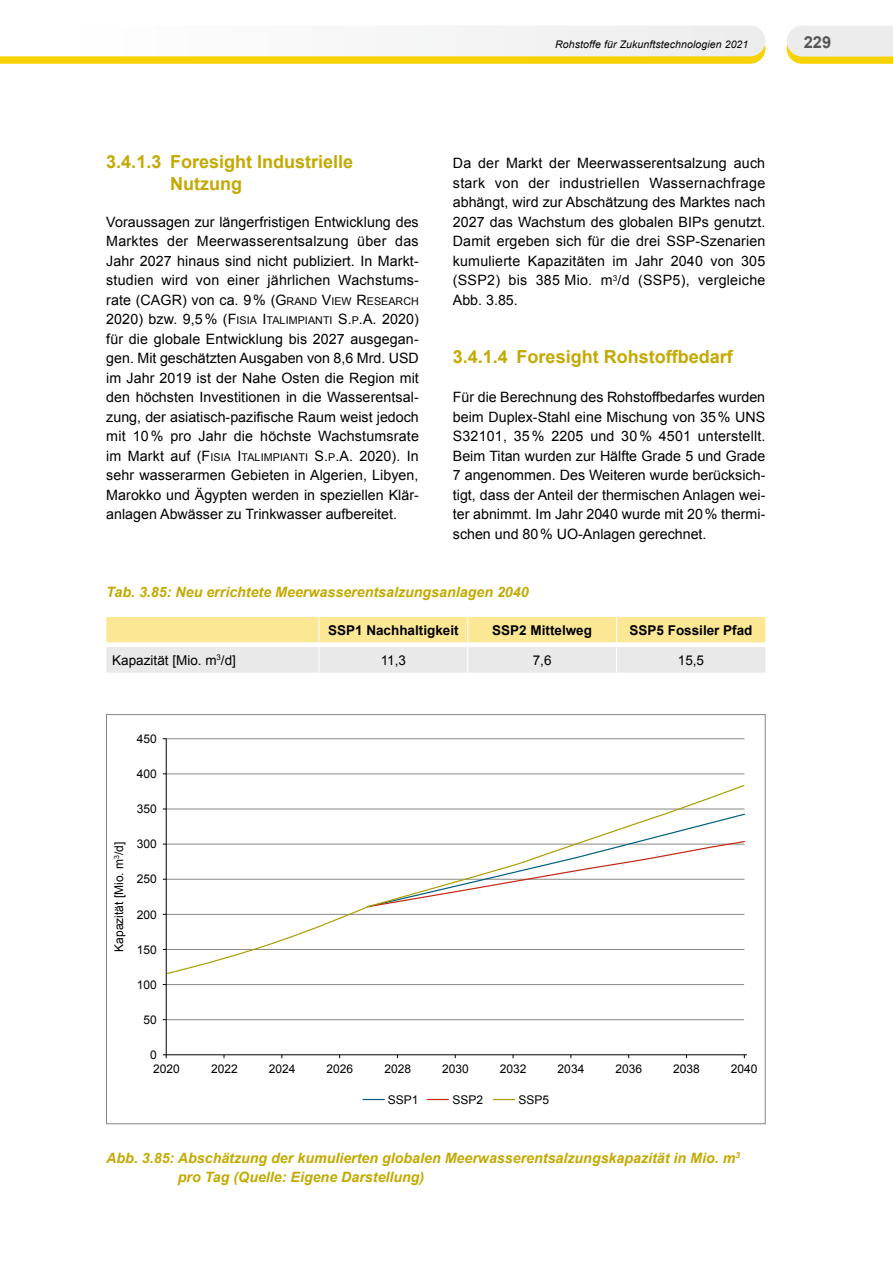
<style>
.page{position:relative;width:893px;height:1263px;background:#fff}
.page>*{position:absolute;margin:0;border:0;box-sizing:border-box;transform-origin:0 0}
.t1{font:700 18px/21.6px "Arial";color:#c4a900}
.t2{font:700 16.5px "Arial";color:#565656}
.Fließtext__N_O_R_M{font:14.25px/19.5px "Arial";color:#000;text-align:justify}
.BU_Abbildungen{font:italic 700 14.25px/19.5px "Arial";color:#c4a900}
.Tabelle_Überschrif{font:italic 700 14.25px "Arial";color:#c4a900}
.Tabelle_bold_mitti{font:700 13.5px "Arial";color:#000}
.Tabelle_links{font:13.5px "Arial";color:#000}
.Tabelle_mittig{font:13.5px "Arial";color:#000}
.t3{font:12px/14.1px "Arial";color:#000}
.t4{font:italic 10.5px "Arial";letter-spacing:.01em;color:#000}
.s1{font-style:inherit}
.s2{font-size:10.65px}
</style>
<div class="page">
<svg style="left:787px;top:26px;width:106px;height:38px;background:#eee7c0"></svg>
<svg style="left:0;top:26px;width:765px;height:38px"></svg>
<svg style="left:166px;top:738px;width:581px;height:317px"></svg>
<svg style="left:363px;top:1099px;width:21px;height:1px"></svg>
<svg style="left:427px;top:1099px;width:21px;height:1px"></svg>
<svg style="left:493px;top:1099px;width:21px;height:1px"></svg>
<svg style="left:166px;top:784px;width:579px;height:191px"></svg>
<svg style="left:106px;top:617px;width:659px;height:56px;background:#f3eac5"></svg>
<p class="t4" style="left:555px;top:37px;width:195px">Rohstoffe für Zukunftstechnologien 2021</p>
<p class="t2" style="left:804px;top:31px;width:29px">229</p>
<p class="t1" style="left:170px;top:152px;width:185px;text-indent:-64px">3.4.1.3 Foresight Industrielle<br>Nutzung</p>
<p class="Fließtext__N_O_R_M" style="left:106px;top:212px;width:314px">Voraussagen zur längerfristigen Entwicklung des Marktes der Meerwasserentsalzung über das Jahr 2027 hinaus sind nicht publiziert. In Markt&shy;studien wird von einer jährlichen Wachstums&shy;rate (CAGR) von ca. 9% (<span class="s1">G</span> <span class="s2">RAND</span> <span class="s1">V</span><span class="s2">IEW</span> <span class="s1">R</span><span class="s2">ESEARCH </span>2020) bzw. 9,5% (<span class="s1">F</span><span class="s2">ISIA</span> <span class="s1">I</span> <span class="s2">TALIMPIANTI</span> <span class="s1">S.</span><span class="s2">P</span><span class="s1">.A.</span> 2020) für die globale Entwicklung bis 2027 ausgegan&shy;gen. Mit geschätzten Ausgaben von 8,6 Mrd. USD im Jahr 2019 ist der Nahe Osten die Region mit den höchsten Investitionen in die Wasserentsal&shy;zung, der asiatisch-pazifische Raum weist jedoch mit 10 % pro Jahr die höchste Wachstumsrate im Markt auf (<span class="s1">F</span><span class="s2">ISIA</span> <span class="s1">I</span> <span class="s2">TALIMPIANTI</span> <span class="s1">S.</span><span class="s2">P</span><span class="s1">.A.</span> 2020). In sehr wasserarmen Gebieten in Algerien, Libyen, Marokko und Ägypten werden in speziellen Klär&shy;anlagen Abwässer zu Trinkwasser aufbereitet.</p>
<p class="Fließtext__N_O_R_M" style="left:453px;top:154px;width:314px">Da der Markt der Meerwasserentsalzung auch stark von der industriellen Wassernachfrage abhängt, wird zur Abschätzung des Marktes nach 2027 das Wachstum des globalen BIPs genutzt.<br>Damit ergeben sich für die drei SSP-Szenarien kumulierte Kapazitäten im Jahr 2040 von 305 (SSP2) bis 385 Mio. m<sup>3</sup>/d (SSP5), vergleiche Abb. 3.85.</p>
<p class="t1" style="left:453px;top:347px;width:281px">3.4.1.4 Foresight Rohstoffbedarf</p>
<p class="Fließtext__N_O_R_M" style="left:453px;top:388px;width:314px">Für die Berechnung des Rohstoffbedarfes wurden beim Duplex-Stahl eine Mischung von 35% UNS S32101, 35% 2205 und 30% 4501 unterstellt.<br>Beim Titan wurden zur Hälfte Grade 5 und Grade 7 angenommen. Des Weiteren wurde berücksich&shy;tigt, dass der Anteil der thermischen Anlagen wei&shy;ter abnimmt. Im Jahr 2040 wurde mit 20% thermi&shy;schen und 80% UO-Anlagen gerechnet.</p>
<p class="Tabelle_Überschrif" style="left:106px;top:583px;width:424px">Tab. 3.85: Neu errichtete Meerwasserentsalzungsanlagen 2040</p>
<p class="Tabelle_bold_mitti" style="left:328px;top:621px;width:132px">SSP1 Nachhaltigkeit</p>
<p class="Tabelle_bold_mitti" style="left:492px;top:621px;width:101px">SSP2 Mittelweg</p>
<p class="Tabelle_bold_mitti" style="left:629px;top:621px;width:125px">SSP5 Fossiler Pfad</p>
<p class="Tabelle_links" style="left:112px;top:651px;width:125px">Kapazität [Mio. m<sup>3</sup>/d]</p>
<p class="Tabelle_mittig" style="left:381px;top:651px;width:27px">11,3</p>
<p class="Tabelle_mittig" style="left:533px;top:651px;width:20px">7,6</p>
<p class="Tabelle_mittig" style="left:678px;top:651px;width:28px">15,5</p>
<p class="t3" style="left:112px;top:952px;width:111px;rotate:-90deg">Kapazität [Mio. m<sup>3</sup>/d]</p>
<p class="t3" style="left:137px;top:732px;width:22px">450</p>
<p class="t3" style="left:137px;top:767px;width:22px">400</p>
<p class="t3" style="left:137px;top:802px;width:22px">350</p>
<p class="t3" style="left:137px;top:837px;width:22px">300</p>
<p class="t3" style="left:137px;top:872px;width:22px">250</p>
<p class="t3" style="left:137px;top:907px;width:22px">200</p>
<p class="t3" style="left:137px;top:942px;width:22px">150</p>
<p class="t3" style="left:137px;top:978px;width:22px">100</p>
<p class="t3" style="left:143px;top:1013px;width:15px">50</p>
<p class="t3" style="left:150px;top:1048px;width:31px">0<br>2020</p>
<p class="t3" style="left:211px;top:1062px;width:28px">2022</p>
<p class="t3" style="left:269px;top:1062px;width:28px">2024</p>
<p class="t3" style="left:327px;top:1062px;width:28px">2026</p>
<p class="t3" style="left:384px;top:1062px;width:28px">2028</p>
<p class="t3" style="left:442px;top:1062px;width:28px">2030</p>
<p class="t3" style="left:500px;top:1062px;width:28px">2032</p>
<p class="t3" style="left:558px;top:1062px;width:28px">2034</p>
<p class="t3" style="left:615px;top:1062px;width:28px">2036</p>
<p class="t3" style="left:673px;top:1062px;width:28px">2038</p>
<p class="t3" style="left:731px;top:1062px;width:28px">2040</p>
<p class="t3" style="left:388px;top:1093px;width:32px">SSP1</p>
<p class="t3" style="left:452px;top:1093px;width:32px">SSP2</p>
<p class="t3" style="left:518px;top:1093px;width:32px">SSP5</p>
<p class="BU_Abbildungen" style="left:178px;top:1149px;width:564px;text-indent:-72px">Abb. 3.85: Abschätzung der kumulierten globalen Meerwasserentsalzungskapazität in Mio. m<sup>3 </sup>pro Tag (Quelle: Eigene Darstellung)</p>
</div>
